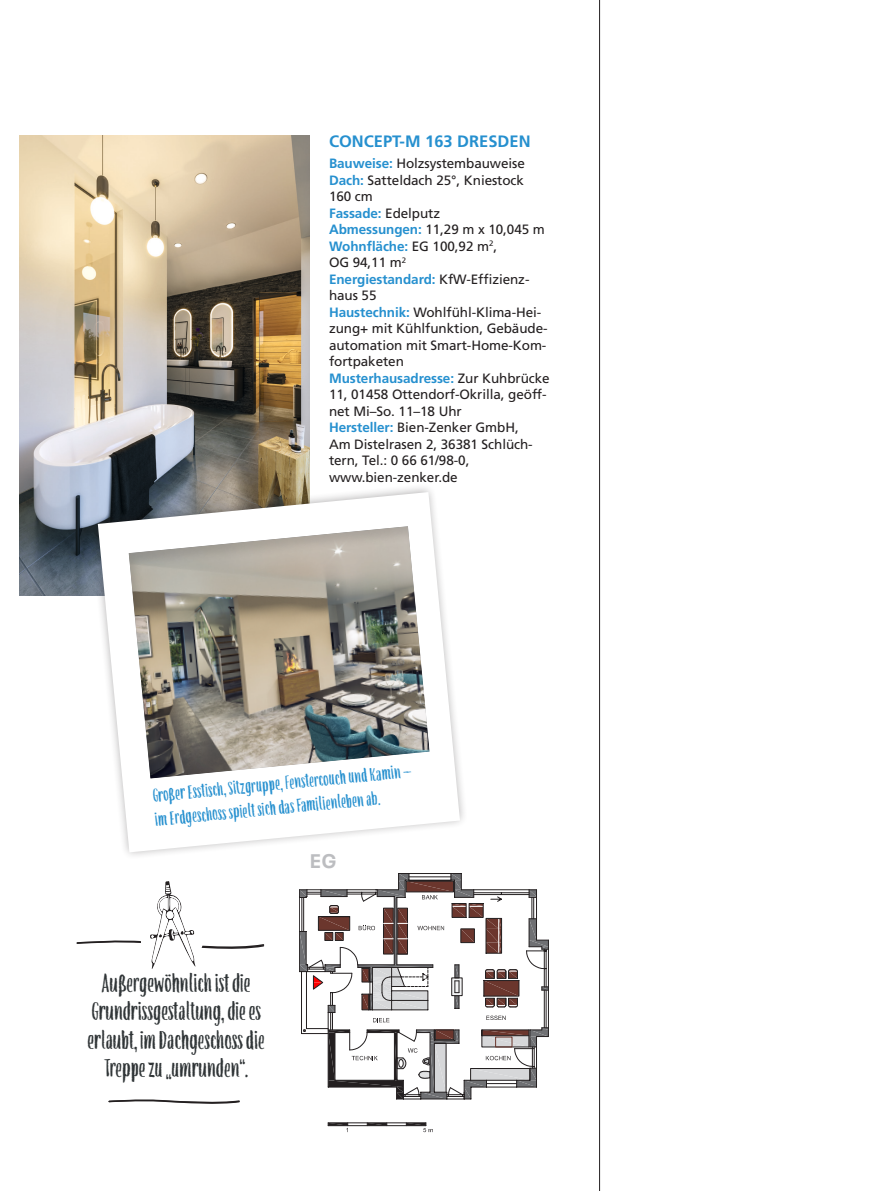
<style>
.page{position:relative;width:893px;height:1191px;background:#fff}
.page>*{position:absolute;margin:0;border:0;box-sizing:border-box;transform-origin:0 0}
.t1{font:condensed 28.5px/28.5px "ATS Cond";color:#303537;text-align:center}
.t2{font:condensed 21px/24.2px "ATS Cond";color:#2690cf}
.EGDG{font:700 19.5px "Neue Plak";color:#bcbdc0}
.Head_BAutafel{font:700 16.5px "Frutiger";color:#2690cf}
.Bautafel_Fließtext{font:13.5px/16.5px "Frutiger";letter-spacing:-.005em;color:#231f20}
.Bautafel_Fließtext-2{font:700 13.5px "Frutiger";letter-spacing:-.005em;color:#2690cf}
.s1{font-weight:700;color:#2690cf}
.s2{font-weight:400;color:#231f20}
</style>
<div class="page">
<img style="left:20px;top:135px;width:289px;height:460px">
<svg style="left:328px;top:1122px;width:105px;height:10px"></svg>
<hr style="left:548px;top:990px;width:1px;height:37px;background:#231f20">
<hr style="left:548px;top:949px;width:1px;height:37px;background:#231f20">
<svg style="left:299px;top:873px;width:249px;height:226px"></svg>
<svg style="left:108px;top:1099px;width:132px;height:5px"></svg>
<hr style="left:599px;top:0;width:1px;height:1191px;background:#231f20">
<svg style="left:88px;top:482px;width:376px;height:374px"></svg>
<svg style="left:98px;top:492px;width:362px;height:360px"></svg>
<img style="left:126px;top:525px;width:305px;height:256px">
<svg style="left:76px;top:881px;width:189px;height:88px"></svg>
<p class="Head_BAutafel" style="left:329px;top:132px;width:203px">CONCEPT-M 163 DRESDEN</p>
<p class="Bautafel_Fließtext" style="left:329px;top:155px;width:197px"><span class="s1">Bauweise:</span> Holzsystembauweise</p>
<p class="Bautafel_Fließtext" style="left:329px;top:172px;width:197px"><span class="s1">Dach:</span> Satteldach 25°, Kniestock<br>160 cm</p>
<p class="Bautafel_Fließtext-2" style="left:329px;top:205px;width:113px">Fassade: <span class="s2">Edelputz</span></p>
<p class="Bautafel_Fließtext" style="left:329px;top:221px;width:217px"><span class="s1">Abmessungen:</span> 11,29 m x 10,045 m</p>
<p class="Bautafel_Fließtext" style="left:329px;top:238px;width:170px"><span class="s1">Wohnfläche:</span> EG 100,92 m<sup>2</sup>,<br>OG 94,11 m<sup>2</sup></p>
<p class="Bautafel_Fließtext" style="left:329px;top:271px;width:202px"><span class="s1">Energiestandard:</span> KfW-Effizienz&shy;haus 55</p>
<p class="Bautafel_Fließtext" style="left:329px;top:304px;width:220px"><span class="s1">Haustechnik:</span> Wohlfühl-Klima-Hei&shy;zung+ mit Kühlfunktion, Gebäude&shy;automation mit Smart-Home-Kom&shy;fortpaketen</p>
<p class="Bautafel_Fließtext" style="left:329px;top:370px;width:222px"><span class="s1">Musterhausadresse:</span> Zur Kuhbrücke<br>11, 01458 Ottendorf-Okrilla, geöff&shy;net Mi–So. 11–18 Uhr</p>
<p class="Bautafel_Fließtext" style="left:329px;top:419px;width:191px"><span class="s1">Hersteller:</span> Bien-Zenker GmbH,</p>
<p class="Bautafel_Fließtext" style="left:329px;top:436px;width:205px">Am Distelrasen 2, 36381 Schlüch&shy;tern, Tel.: 0 66 61/98-0,</p>
<p class="Bautafel_Fließtext" style="left:329px;top:469px;width:130px">www.bien-zenker.de</p>
<p class="t2" style="left:152px;top:782px;width:261px;rotate:-5deg">Großer Esstisch, Sitzgruppe, Fenstercouch und Kamin –– im Erdgeschoss spielt sich das Familienleben ab.</p>
<p class="t1" style="left:88px;top:968px;width:179px">Außergewöhnlich ist die<br>Grundrissgestaltung, die es erlaubt, im Dachgeschoss die<br>Treppe zu umrunden“.</p>
<p class="t1" style="left:166px;top:1068px;width:7px">“</p>
<p class="EGDG" style="left:310px;top:845px;width:28px">EG</p>
</div>
